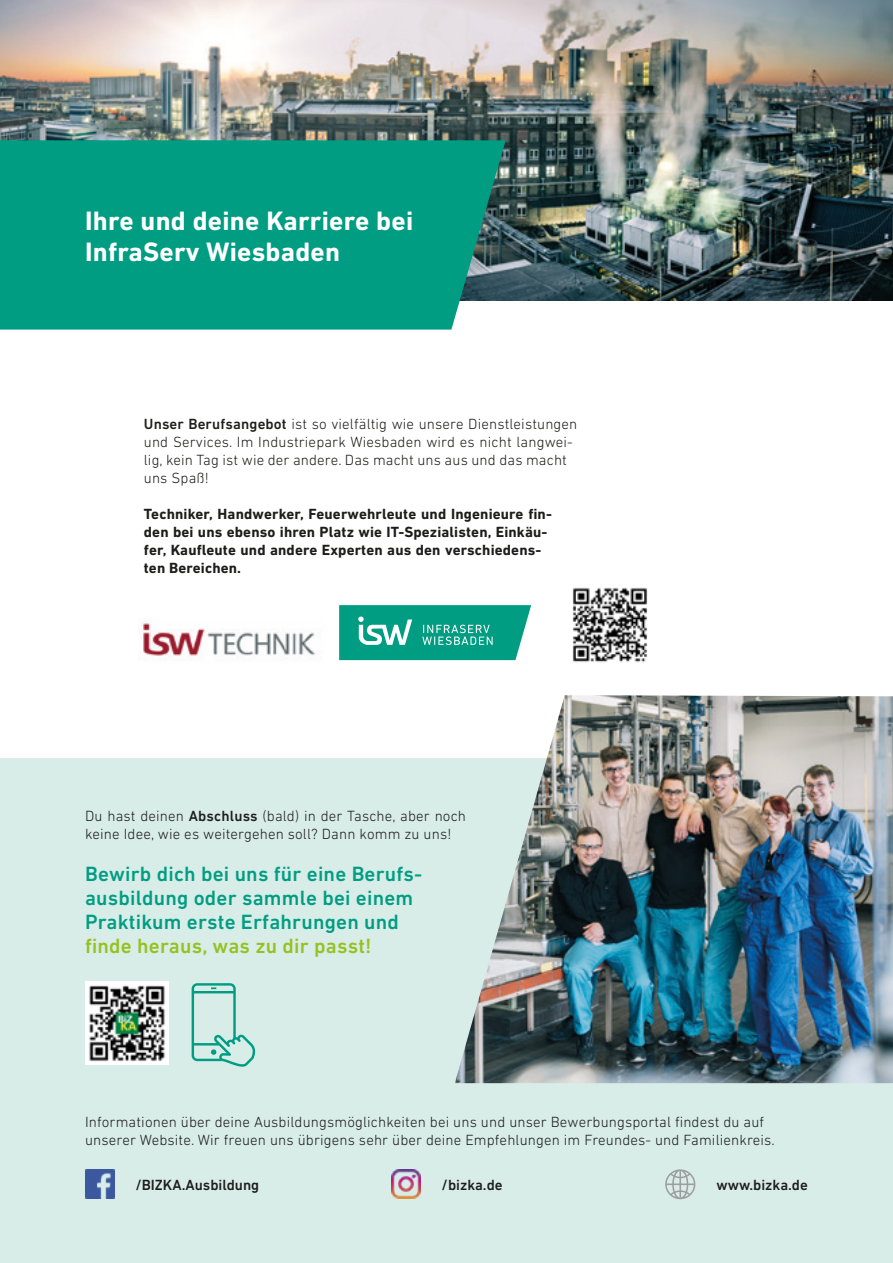
<style>
.page{position:relative;width:893px;height:1263px;background:#fff}
.page>*{position:absolute;margin:0;border:0;box-sizing:border-box;transform-origin:0 0}
.Inhalt_-_SubHead{font:700 27px/30.9px "DIN Next LT Pro";letter-spacing:.01em;color:#fff}
.name_hervorhebung{font:500 21px/24px "DIN Next LT Pro";letter-spacing:.01em;color:#009d82}
.name_hervorhebung-2{font:300 15px/18px "DIN Next LT Pro";letter-spacing:.01em;color:#1d1d1b}
.name_hervorhebung-3{font:700 15px/18px "DIN Next LT Pro";letter-spacing:.01em;color:#1d1d1b}
.Inhalt_-_Seitenzahl{font:500 15px "DIN Next LT Pro";color:#1d1d1b}
.s1{font-weight:500}
.s2{color:#96c11f}
</style>
<div class="page">
<div style="left:0;top:758px;width:893px;height:505px;background:#d8ece8"></div>
<img style="left:0;top:0;width:893px;height:301px">
<div style="left:0;top:140px;width:506px;height:190px;background:#009d82"></div>
<svg style="left:665px;top:1169px;width:30px;height:30px"></svg>
<img style="left:85px;top:1169px;width:29px;height:29px">
<img style="left:391px;top:1169px;width:29px;height:29px">
<img style="left:85px;top:981px;width:83px;height:83px">
<img style="left:572px;top:587px;width:76px;height:76px">
<img style="left:455px;top:695px;width:438px;height:388px">
<svg style="left:339px;top:605px;width:192px;height:55px;background:#21a992"></svg>
<img style="left:142px;top:621px;width:174px;height:37px">
<svg style="left:192px;top:983px;width:64px;height:84px"></svg>
<p class="Inhalt_-_SubHead" style="left:85px;top:205px;width:330px">Ihre und deine Karriere bei<br>InfraServ Wiesbaden</p>
<p class="name_hervorhebung-2" style="left:144px;top:415px;width:435px"><span class="s1">Unser Berufsangebot</span> ist so vielfältig wie unsere Dienstleistungen und Services. Im Industriepark Wiesbaden wird es nicht langwei&shy;lig, kein Tag ist wie der andere. Das macht uns aus und das macht uns Spaß!</p>
<p class="name_hervorhebung-3" style="left:144px;top:505px;width:410px">Techniker, Handwerker, Feuerwehrleute und Ingenieure fin&shy;den bei uns ebenso ihren Platz wie IT-Spezialisten, Einkäu&shy;fer, Kaufleute und andere Experten aus den verschiedens&shy;ten Bereichen.</p>
<p class="name_hervorhebung-2" style="left:85px;top:807px;width:383px">Du hast deinen <span class="s1">Abschluss</span> (bald) in der Tasche, aber noch keine Idee, wie es weitergehen soll? Dann komm zu uns!</p>
<p class="name_hervorhebung" style="left:85px;top:862px;width:339px">Bewirb dich bei uns für eine Berufs-</p>
<p class="name_hervorhebung" style="left:85px;top:886px;width:330px">ausbildung oder sammle bei einem<br>Praktikum erste Erfahrungen und <span class="s2">finde heraus, was zu dir passt!</span></p>
<p class="name_hervorhebung-2" style="left:85px;top:1113px;width:681px">Informationen über deine Ausbildungsmöglichkeiten bei uns und unser Bewerbungsportal findest du auf</p>
<p class="name_hervorhebung-2" style="left:85px;top:1131px;width:691px">unserer Website. Wir freuen uns übrigens sehr über deine Empfehlungen im Freundes- und Familienkreis.</p>
<p class="Inhalt_-_Seitenzahl" style="left:135px;top:1176px;width:125px">/BIZKA.Ausbildung</p>
<p class="Inhalt_-_Seitenzahl" style="left:442px;top:1176px;width:63px">/bizka.de</p>
<p class="Inhalt_-_Seitenzahl" style="left:717px;top:1176px;width:93px">www.bizka.de</p>
</div>
